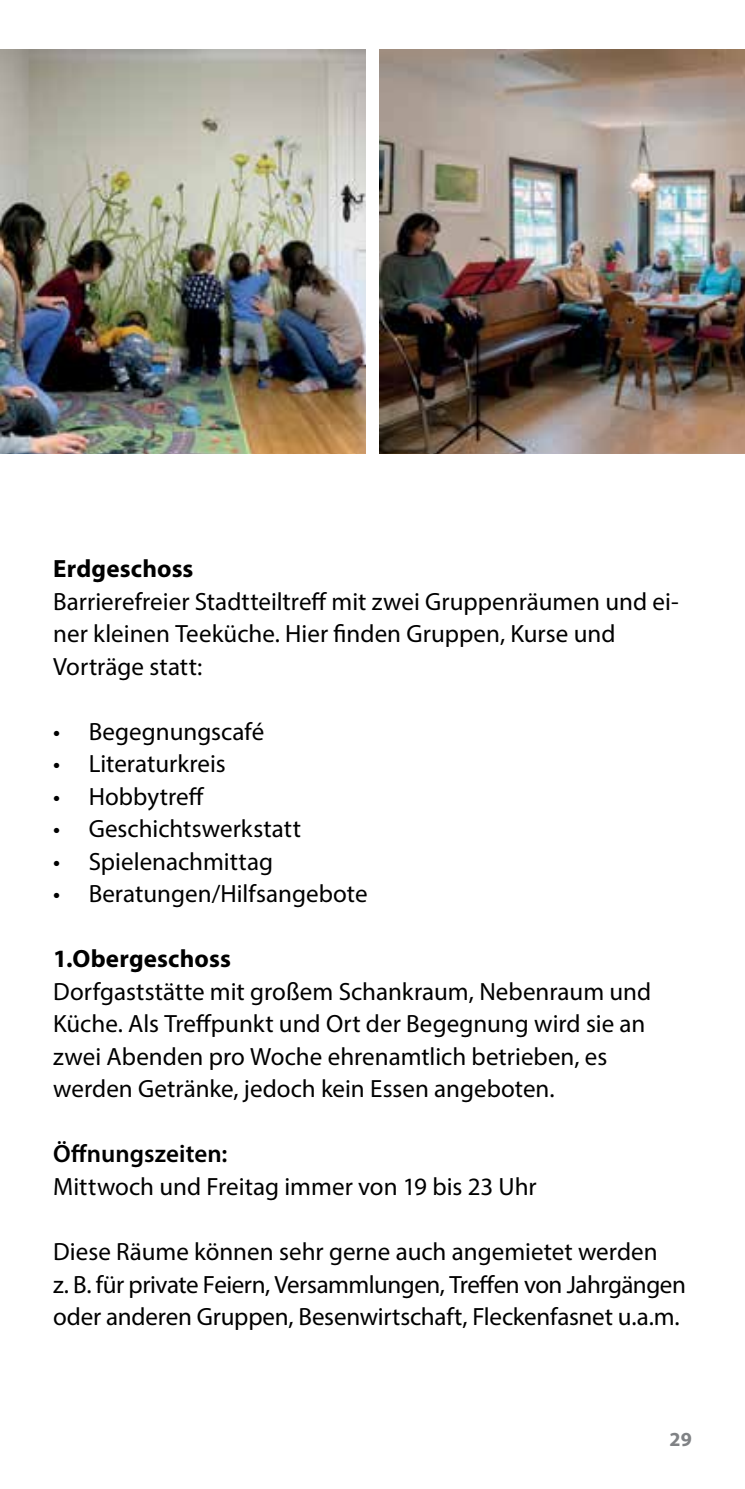
<style>
.page{position:relative;width:745px;height:1489px;background:#fff}
.page>*{position:absolute;margin:0;border:0;box-sizing:border-box;transform-origin:0 0}
.t1{font:25px/32.5px "Myriad Pro";color:#000}
.t2{font:700 25px "Myriad Pro";letter-spacing:.005em;color:#000}
.t3{font:600 25px "Myriad Pro";color:#000}
.t4{font:700 20px "Myriad Pro";color:#808285}
</style>
<div class="page">
<img style="left:0;top:50px;width:365px;height:404px">
<img style="left:379px;top:50px;width:365px;height:404px">
<p class="t2" style="left:53px;top:552px;width:142px">Erdgeschoss</p>
<p class="t1" style="left:53px;top:584px;width:626px">Barrierefreier Stadtteiltreff mit zwei Gruppenräumen und ei&shy;ner kleinen Teeküche. Hier finden Gruppen, Kurse und<br>Vorträge statt:</p>
<p class="t1" style="left:53px;top:714px;width:213px">• Begegnungscafé</p>
<p class="t1" style="left:53px;top:747px;width:174px">• Literaturkreis</p>
<p class="t1" style="left:53px;top:779px;width:153px">• Hobbytreff</p>
<p class="t1" style="left:53px;top:812px;width:249px">• Geschichtswerkstatt</p>
<p class="t1" style="left:53px;top:844px;width:221px">• Spielenachmittag</p>
<p class="t1" style="left:53px;top:877px;width:315px">• Beratungen/Hilfsangebote</p>
<p class="t2" style="left:53px;top:942px;width:179px">1.Obergeschoss</p>
<p class="t1" style="left:53px;top:974px;width:599px">Dorfgaststätte mit großem Schankraum, Nebenraum und Küche. Als Treffpunkt und Ort der Begegnung wird sie an zwei Abenden pro Woche ehrenamtlich betrieben, es werden Getränke, jedoch kein Essen angeboten.</p>
<p class="t3" style="left:53px;top:1138px;width:176px">Öffnungszeiten:</p>
<p class="t1" style="left:53px;top:1169px;width:484px">Mittwoch und Freitag immer von 19 bis 23 Uhr</p>
<p class="t1" style="left:53px;top:1234px;width:633px">Diese Räume können sehr gerne auch angemietet werden<br>z. B. für private Feiern, Versammlungen, Treffen von Jahrgängen oder anderen Gruppen, Besenwirtschaft, Fleckenfasnet u.a.m.</p>
<p class="t4" style="left:669px;top:1425px;width:24px">29</p>
</div>
